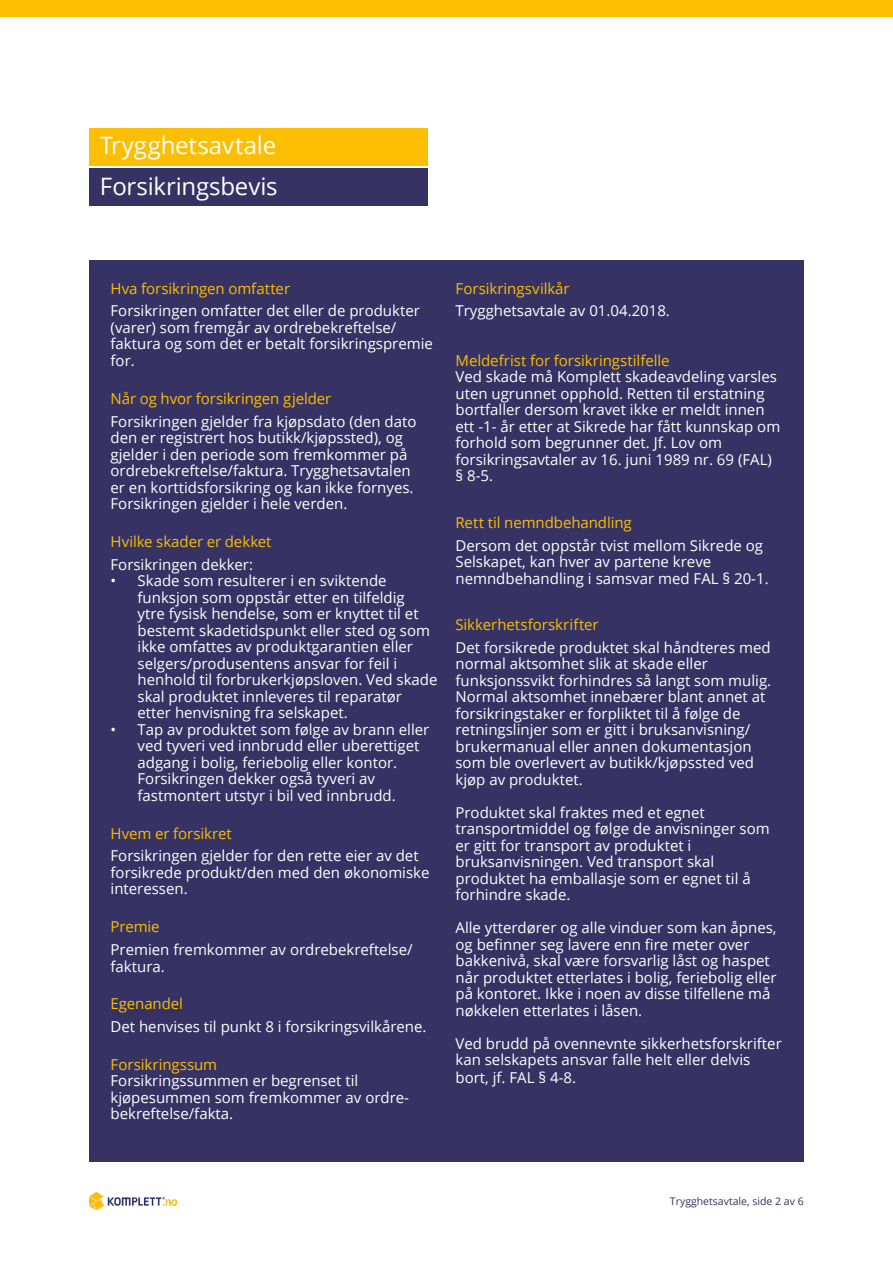
<style>
.page{position:relative;width:893px;height:1263px;background:#fff}
.page>*{position:absolute;margin:0;border:0;box-sizing:border-box;transform-origin:0 0}
.t1{font:24px/40.8px "Open Sans";letter-spacing:-.005em;color:#fff}
.t2{font:15px/16.5px "Open Sans";color:#fff}
.t3{font:15px "Open Sans";letter-spacing:-.005em;color:#fcbe00}
.t4{font:10.5px "Open Sans";color:#363263}
</style>
<div class="page">
<img style="left:89px;top:1192px;width:88px;height:17px">
<div style="left:0;top:0;width:893px;height:17px;background:#fcbe00"></div>
<div style="left:89px;top:261px;width:715px;height:901px;background:#363263"></div>
<div style="left:89px;top:128px;width:338px;height:37px;background:#fcbe00"></div>
<div style="left:89px;top:168px;width:338px;height:38px;background:#363263"></div>
<h1 class="t1" style="left:100px;top:125px;width:179px">Trygghetsavtale<br>Forsikringsbevis</h1>
<p class="t3" style="left:111px;top:278px;width:181px">Hva forsikringen omfatter</p>
<p class="t2" style="left:111px;top:302px;width:324px">Forsikringen omfatter det eller de produkter (varer) som fremgår av ordrebekreftelse/ faktura og som det er betalt forsikringspremie for.</p>
<p class="t3" style="left:111px;top:388px;width:222px">Når og hvor forsikringen gjelder</p>
<p class="t2" style="left:111px;top:412px;width:307px">Forsikringen gjelder fra kjøpsdato (den dato den er registrert hos butikk/kjøpssted), og gjelder i den periode som fremkommer på ordrebekreftelse/faktura. Trygghetsavtalen er en korttidsforsikring og kan ikke fornyes.<br>Forsikringen gjelder i hele verden.</p>
<p class="t3" style="left:111px;top:531px;width:162px">Hvilke skader er dekket</p>
<p class="t2" style="left:111px;top:556px;width:144px">Forsikringen dekker:</p>
<p class="t2" style="left:138px;top:572px;width:301px;text-indent:-27px">• Skade som resulterer i en sviktende funksjon som oppstår etter en tilfeldig<br>ytre fysisk hendelse, som er knyttet til et bestemt skadetidspunkt eller sted og som ikke omfattes av produktgarantien eller selgers/produsentens ansvar for feil i henhold til forbrukerkjøpsloven. Ved skade skal produktet innleveres til reparatør etter henvisning fra selskapet.</p>
<p class="t2" style="left:138px;top:721px;width:293px;text-indent:-27px">• Tap av produktet som følge av brann eller ved tyveri ved innbrudd eller uberettiget adgang i bolig, feriebolig eller kontor.<br>Forsikringen dekker også tyveri av fastmontert utstyr i bil ved innbrudd.</p>
<p class="t3" style="left:111px;top:823px;width:123px">Hvem er forsikret</p>
<p class="t2" style="left:111px;top:847px;width:320px">Forsikringen gjelder for den rette eier av det forsikrede produkt/den med den økonomiske interessen.</p>
<p class="t3" style="left:111px;top:916px;width:51px">Premie</p>
<p class="t2" style="left:111px;top:941px;width:304px">Premien fremkommer av ordrebekreftelse/ faktura.</p>
<p class="t3" style="left:111px;top:993px;width:74px">Egenandel</p>
<p class="t2" style="left:111px;top:1018px;width:318px">Det henvises til punkt 8 i forsikringsvilkårene.</p>
<p class="t3" style="left:111px;top:1054px;width:108px">Forsikringssum</p>
<p class="t2" style="left:111px;top:1072px;width:300px">Forsikringssummen er begrenset til kjøpesummen som fremkommer av ordre&shy;bekreftelse/fakta.</p>
<p class="t3" style="left:455px;top:278px;width:116px">Forsikringsvilkår</p>
<p class="t2" style="left:455px;top:302px;width:216px">Trygghetsavtale av 01.04.2018.</p>
<p class="t3" style="left:455px;top:350px;width:216px">Meldefrist for forsikringstilfelle</p>
<p class="t2" style="left:455px;top:368px;width:326px">Ved skade må Komplett skadeavdeling varsles uten ugrunnet opphold. Retten til erstatning bortfaller dersom kravet ikke er meldt innen ett -1- år etter at Sikrede har fått kunnskap om forhold som begrunner det. Jf. Lov om forsikringsavtaler av 16. juni 1989 nr. 69 (FAL) § 8-5.</p>
<p class="t3" style="left:455px;top:512px;width:178px">Rett til nemndbehandling</p>
<p class="t2" style="left:455px;top:536px;width:315px">Dersom det oppstår tvist mellom Sikrede og<br>Selskapet, kan hver av partene kreve nemndbehandling i samsvar med FAL § 20-1.</p>
<p class="t3" style="left:455px;top:614px;width:145px">Sikkerhetsforskrifter</p>
<p class="t2" style="left:455px;top:639px;width:317px">Det forsikrede produktet skal håndteres med normal aktsomhet slik at skade eller funksjonssvikt forhindres så langt som mulig.<br>Normal aktsomhet innebærer blant annet at forsikringstaker er forpliktet til å følge de retningslinjer som er gitt i bruksanvisning/ brukermanual eller annen dokumentasjon som ble overlevert av butikk/kjøpssted ved kjøp av produktet.</p>
<p class="t2" style="left:455px;top:804px;width:316px">Produktet skal fraktes med et egnet transportmiddel og følge de anvisninger som er gitt for transport av produktet i bruksanvisningen. Ved transport skal produktet ha emballasje som er egnet til å forhindre skade.</p>
<p class="t2" style="left:455px;top:919px;width:323px">Alle ytterdører og alle vinduer som kan åpnes, og befinner seg lavere enn fire meter over bakkenivå, skal være forsvarlig låst og haspet når produktet etterlates i bolig, feriebolig eller på kontoret. Ikke i noen av disse tilfellene må nøkkelen etterlates i låsen.</p>
<p class="t2" style="left:455px;top:1035px;width:328px">Ved brudd på ovennevnte sikkerhetsforskrifter kan selskapets ansvar falle helt eller delvis</p>
<p class="t2" style="left:455px;top:1069px;width:122px">bort, jf. FAL § 4-8.</p>
<p class="t4" style="left:670px;top:1194px;width:135px">Trygghetsavtale, side 2 av 6</p>
</div>
